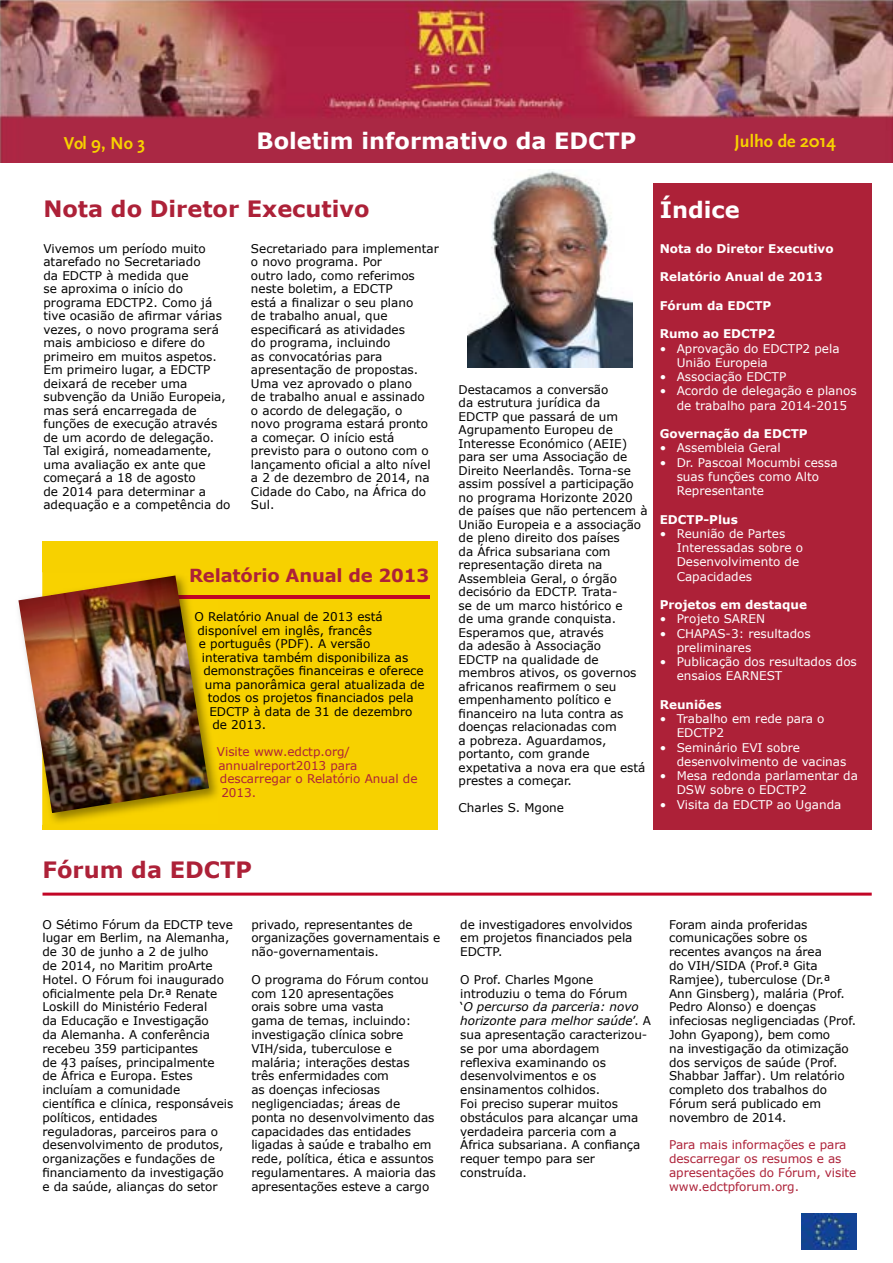
<style>
.page{position:relative;width:893px;height:1263px;background:#fff}
.page>*{position:absolute;margin:0;border:0;box-sizing:border-box;transform-origin:0 0}
.t1{font:700 22.5px "Verdana";color:#ad2138}
.t2{font:700 22.5px "Verdana";color:#fff}
.t3{font:700 18px "Verdana";letter-spacing:-.01em;color:#ad2138}
.t4{font:700 18px "Scala Sans";color:#f7d100}
.t5{font:12px/13.5px "Verdana";letter-spacing:-.005em;color:#000}
.t6{font:12px/14.2px "Verdana";color:#fff}
.t7{font:12px/13.5px "Verdana";letter-spacing:-.005em;color:#ad2138}
.t8{font:700 12px "Verdana";color:#fff}
.s1{font-style:italic}
</style>
<div class="page">
<img style="left:0;top:0;width:893px;height:163px">
<div style="left:43px;top:541px;width:395px;height:289px;background:#f7d100"></div>
<img style="left:802px;top:1213px;width:54px;height:37px">
<div style="left:653px;top:183px;width:219px;height:647px;background:#ad2138"></div>
<img style="left:467px;top:170px;width:165px;height:198px">
<hr style="left:43px;top:893px;width:829px;height:3px;background:#c20526">
<hr style="left:51px;top:595px;width:378px;height:3px;background:#c20526">
<img style="left:42px;top:572px;width:179px;height:253px">
<img style="left:189px;top:572px;width:32px;height:10px">
<img style="left:209px;top:622px;width:12px;height:10px">
<img style="left:209px;top:639px;width:12px;height:11px">
<img style="left:209px;top:655px;width:12px;height:12px">
<svg style="left:211px;top:707px;width:10px;height:7px"></svg>
<svg style="left:213px;top:721px;width:8px;height:12px"></svg>
<svg style="left:219px;top:754px;width:2px;height:10px"></svg>
<img style="left:209px;top:595px;width:12px;height:3px">
<img style="left:18px;top:575px;width:191px;height:238px">
<h2 class="t4" style="left:64px;top:133px;width:83px">Vol 9, No 3</h2>
<h1 class="t2" style="left:257px;top:124px;width:381px">Boletim informativo da EDCTP</h1>
<h2 class="t4" style="left:735px;top:132px;width:103px">Julho de 2014</h2>
<h1 class="t1" style="left:43px;top:193px;width:328px">Nota do Diretor Executivo</h1>
<p class="t5" style="left:43px;top:242px;width:188px">Vivemos um período muito atarefado no Secretariado<br>da EDCTP à medida que<br>se aproxima o início do programa EDCTP2. Como já tive ocasião de afirmar várias vezes, o novo programa será mais ambicioso e difere do primeiro em muitos aspetos.<br>Em primeiro lugar, a EDCTP deixará de receber uma subvenção da União Europeia, mas será encarregada de funções de execução através de um acordo de delegação.<br>Tal exigirá, nomeadamente, uma avaliação ex ante que começará a 18 de agosto<br>de 2014 para determinar a adequação e a competência do</p>
<p class="t5" style="left:251px;top:242px;width:189px">Secretariado para implementar o novo programa. Por<br>outro lado, como referimos neste boletim, a EDCTP<br>está a finalizar o seu plano<br>de trabalho anual, que especificará as atividades<br>do programa, incluindo<br>as convocatórias para apresentação de propostas.<br>Uma vez aprovado o plano<br>de trabalho anual e assinado<br>o acordo de delegação, o<br>novo programa estará pronto<br>a começar. O início está previsto para o outono com o lançamento oficial a alto nível a 2 de dezembro de 2014, na<br>Cidade do Cabo, na África do<br>Sul.</p>
<h2 class="t3" style="left:189px;top:562px;width:242px">Relatório Anual de 2013</h2>
<p class="t5" style="left:194px;top:610px;width:190px">O Relatório Anual de 2013 está</p>
<p class="t5" style="left:197px;top:623px;width:176px">disponível em inglês, francês</p>
<p class="t5" style="left:199px;top:637px;width:173px">e português (PDF). A versão</p>
<p class="t5" style="left:202px;top:650px;width:208px">interativa também disponibiliza as</p>
<p class="t5" style="left:203px;top:664px;width:222px">demonstrações financeiras e oferece</p>
<p class="t5" style="left:205px;top:677px;width:221px">uma panorâmica geral atualizada de</p>
<p class="t5" style="left:208px;top:691px;width:207px">todos os projetos financiados pela</p>
<p class="t5" style="left:209px;top:704px;width:205px">EDCTP à data de 31 de dezembro</p>
<p class="t5" style="left:212px;top:718px;width:55px">de 2013.</p>
<p class="t7" style="left:217px;top:745px;width:202px">Visite www.edctp.org/ annualreport2013 para descarregar o Relatório Anual de<br>2013.</p>
<h1 class="t1" style="left:43px;top:854px;width:211px">Fórum da EDCTP</h1>
<p class="t5" style="left:43px;top:917px;width:192px">O Sétimo Fórum da EDCTP teve lugar em Berlim, na Alemanha, de 30 de junho a 2 de julho<br>de 2014, no Maritim proArte<br>Hotel. O Fórum foi inaugurado oficialmente pela Dr.ª Renate<br>Loskill do Ministério Federal<br>da Educação e Investigação<br>da Alemanha. A conferência recebeu 359 participantes<br>de 43 países, principalmente<br>de África e Europa. Estes incluíam a comunidade científica e clínica, responsáveis políticos, entidades reguladoras, parceiros para o desenvolvimento de produtos, organizações e fundações de financiamento da investigação e da saúde, alianças do setor</p>
<p class="t5" style="left:251px;top:917px;width:191px">privado, representantes de organizações governamentais e não-governamentais.</p>
<p class="t5" style="left:251px;top:972px;width:186px">O programa do Fórum contou com 120 apresentações<br>orais sobre uma vasta<br>gama de temas, incluindo: investigação clínica sobre<br>VIH/sida, tuberculose e malária; interações destas três enfermidades com<br>as doenças infeciosas negligenciadas; áreas de ponta no desenvolvimento das capacidades das entidades ligadas à saúde e trabalho em rede, política, ética e assuntos regulamentares. A maioria das apresentações esteve a cargo</p>
<p class="t5" style="left:458px;top:382px;width:191px">Destacamos a conversão<br>da estrutura jurídica da<br>EDCTP que passará de um<br>Agrupamento Europeu de<br>Interesse Económico (AEIE) para ser uma Associação de<br>Direito Neerlandês. Torna-se assim possível a participação no programa Horizonte 2020 de países que não pertencem à<br>União Europeia e a associação de pleno direito dos países<br>da África subsariana com representação direta na<br>Assembleia Geral, o órgão decisório da EDCTP. Trata-<br>se de um marco histórico e<br>de uma grande conquista.<br>Esperamos que, através<br>da adesão à Associação<br>EDCTP na qualidade de membros ativos, os governos africanos reafirmem o seu empenhamento político e financeiro na luta contra as doenças relacionadas com<br>a pobreza. Aguardamos, portanto, com grande expetativa a nova era que está prestes a começar.</p>
<p class="t5" style="left:458px;top:801px;width:107px">Charles S. Mgone</p>
<h1 class="t2" style="left:660px;top:194px;width:81px">Índice</h1>
<p class="t8" style="left:660px;top:240px;width:175px">Nota do Diretor Executivo</p>
<p class="t8" style="left:660px;top:268px;width:164px">Relatório Anual de 2013</p>
<p class="t8" style="left:660px;top:297px;width:113px">Fórum da EDCTP</p>
<p class="t8" style="left:660px;top:325px;width:117px">Rumo ao EDCTP2</p>
<p class="t6" style="left:677px;top:341px;width:164px;text-indent:-17px">• Aprovação do EDCTP2 pela<br>União Europeia</p>
<p class="t6" style="left:660px;top:369px;width:128px">• Associação EDCTP</p>
<p class="t6" style="left:677px;top:384px;width:181px;text-indent:-17px">• Acordo de delegação e planos de trabalho para 2014-2015</p>
<p class="t8" style="left:660px;top:425px;width:150px">Governação da EDCTP</p>
<p class="t6" style="left:660px;top:441px;width:123px">• Assembleia Geral</p>
<p class="t6" style="left:677px;top:455px;width:162px;text-indent:-17px">• Dr. Pascoal Mocumbi cessa suas funções como Alto<br>Representante</p>
<p class="t8" style="left:660px;top:511px;width:80px">EDCTP-Plus</p>
<p class="t6" style="left:677px;top:526px;width:128px;text-indent:-17px">• Reunião de Partes<br>Interessadas sobre o<br>Desenvolvimento de<br>Capacidades</p>
<p class="t8" style="left:660px;top:596px;width:149px">Projetos em destaque</p>
<p class="t6" style="left:660px;top:612px;width:107px">• Projeto SAREN</p>
<p class="t6" style="left:677px;top:626px;width:136px;text-indent:-17px">• CHAPAS-3: resultados preliminares</p>
<p class="t6" style="left:677px;top:654px;width:182px;text-indent:-17px">• Publicação dos resultados dos ensaios EARNEST</p>
<p class="t8" style="left:660px;top:696px;width:63px">Reuniões</p>
<p class="t6" style="left:677px;top:711px;width:149px;text-indent:-17px">• Trabalho em rede para o<br>EDCTP2</p>
<p class="t6" style="left:677px;top:740px;width:171px;text-indent:-17px">• Seminário EVI sobre desenvolvimento de vacinas</p>
<p class="t6" style="left:677px;top:768px;width:183px;text-indent:-17px">• Mesa redonda parlamentar da<br>DSW sobre o EDCTP2</p>
<p class="t6" style="left:660px;top:797px;width:183px">• Visita da EDCTP ao Uganda</p>
<p class="t5" style="left:460px;top:917px;width:174px;text-align:justify">de investigadores envolvidos em projetos financiados pela EDCTP.</p>
<p class="t5" style="left:460px;top:972px;width:192px">O Prof. Charles Mgone introduziu o tema do Fórum<br>‘<span class="s1">O percurso da parceria: novo horizonte para melhor saúde</span>’. A sua apresentação caracterizou&shy;se por uma abordagem reflexiva examinando os desenvolvimentos e os ensinamentos colhidos.<br>Foi preciso superar muitos obstáculos para alcançar uma verdadeira parceria com a<br>África subsariana. A confiança requer tempo para ser construída.</p>
<p class="t5" style="left:669px;top:917px;width:189px">Foram ainda proferidas comunicações sobre os recentes avanços na área<br>do VIH/SIDA (Prof.ª Gita<br>Ramjee), tuberculose (Dr.ª<br>Ann Ginsberg), malária (Prof.<br>Pedro Alonso) e doenças infeciosas negligenciadas (Prof.<br>John Gyapong), bem como<br>na investigação da otimização dos serviços de saúde (Prof.<br>Shabbar Jaffar). Um relatório completo dos trabalhos do<br>Fórum será publicado em novembro de 2014.</p>
<p class="t7" style="left:669px;top:1138px;width:189px">Para mais informações e para descarregar os resumos e as apresentações do Fórum, visite www.edctpforum.org.</p>
</div>
